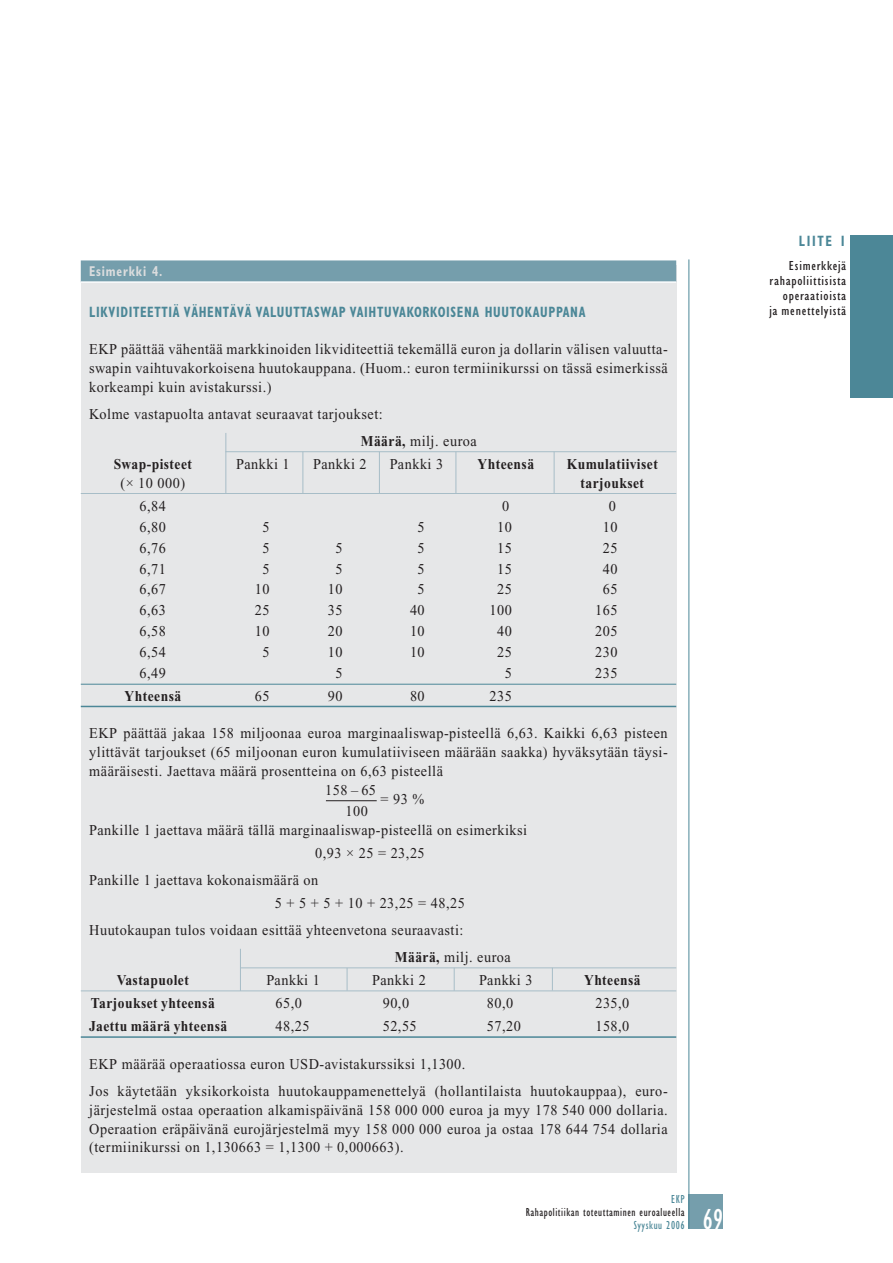
<style>
.page{position:relative;width:893px;height:1263px;background:#fff}
.page>*{position:absolute;margin:0;border:0;box-sizing:border-box;transform-origin:0 0}
.t1{font:condensed 30px "Gill Sans";color:#fff;scale:.95 1}
.t2{font:15px/18.8px "Times New Roman";letter-spacing:.035em;color:#231f20;scale:.95 1}
.t3{font:700 15px "Times New Roman";letter-spacing:.035em;color:#231f20;scale:.9 1}
.t4{font:700 condensed 15px "Gill Sans";letter-spacing:.05em;color:#4b8797;scale:.85 1}
.t5{font:700 condensed 14.25px "Gill Sans";letter-spacing:.07em;color:#dcddde;scale:.85 1}
.t6{font:condensed 13.5px/15px "Gill Sans";letter-spacing:.05em;color:#231f20;text-align:right;scale:1.1 1}
.t7{font:condensed 12px "Gill Sans";letter-spacing:.05em;color:#231f20;scale:.95 1}
.t8{font:condensed 12px "Gill Sans";letter-spacing:.05em;color:#4b8797;scale:.95 1}
.s1{font-weight:700}
</style>
<div class="page">
<div style="left:689px;top:1195px;width:34px;height:34px;background:#759eac"></div>
<hr style="left:689px;top:259px;width:1px;height:970px;background:#4c8797">
<div style="left:850px;top:235px;width:43px;height:162px;background:#4c8797"></div>
<div style="left:81px;top:265px;width:595px;height:907px;background:#e6e7e8"></div>
<div style="left:81px;top:260px;width:595px;height:22px;background:#759eac"></div>
<hr style="left:81px;top:281px;width:595px;height:2px;background:#fff">
<hr style="left:225px;top:451px;width:451px;height:1px;background:#a7bdc7">
<hr style="left:81px;top:493px;width:595px;height:1px;background:#a7bdc7">
<hr style="left:81px;top:684px;width:595px;height:1px;background:#4c8797">
<hr style="left:81px;top:706px;width:595px;height:1px;background:#4c8797">
<hr style="left:240px;top:968px;width:436px;height:1px;background:#a7bdc7">
<hr style="left:81px;top:991px;width:595px;height:1px;background:#a7bdc7">
<hr style="left:81px;top:1036px;width:595px;height:2px;background:#4c8797">
<hr style="left:225px;top:433px;width:1px;height:60px;background:#a7bdc7">
<hr style="left:302px;top:452px;width:1px;height:41px;background:#a7bdc7">
<hr style="left:379px;top:452px;width:1px;height:41px;background:#a7bdc7">
<hr style="left:455px;top:452px;width:1px;height:41px;background:#a7bdc7">
<hr style="left:554px;top:452px;width:1px;height:41px;background:#a7bdc7">
<svg style="left:347px;top:968px;width:1px;height:23px"></svg>
<hr style="left:240px;top:949px;width:1px;height:42px;background:#a7bdc7">
<svg style="left:454px;top:968px;width:1px;height:23px"></svg>
<svg style="left:552px;top:969px;width:1px;height:21px"></svg>
<hr style="left:326px;top:800px;width:51px;height:1px;background:#231f20">
<p class="t5" style="left:89px;top:266px;width:88px">Esimerkki 4.</p>
<p class="t4" style="left:89px;top:306px;width:585px">LIKVIDITEETTIÄ VÄHENTÄVÄ VALUUTTASWAP VAIHTUVAKORKOISENA HUUTOKAUPPANA</p>
<p class="t2" style="left:89px;top:341px;width:610px;text-align:justify">EKP päättää vähentää markkinoiden likviditeettiä tekemällä euron ja dollarin välisen valuutta&shy;swapin vaihtuvakorkoisena huutokauppana. (Huom.: euron termiinikurssi on tässä esimerkissä korkeampi kuin avistakurssi.)</p>
<p class="t2" style="left:361px;top:402px;width:124px;line-height:27.3px;text-indent:-272px">Kolme vastapuolta antavat seuraavat tarjoukset:<br><span class="s1">Määrä,</span> milj. euroa</p>
<p class="t3" style="left:114px;top:459px;width:89px">Swap-pisteet</p>
<p class="t2" style="left:236px;top:456px;width:58px">Pankki 1</p>
<p class="t2" style="left:313px;top:456px;width:58px">Pankki 2</p>
<p class="t2" style="left:390px;top:456px;width:58px">Pankki 3</p>
<p class="t3" style="left:477px;top:459px;width:64px">Yhteensä</p>
<p class="t3" style="left:567px;top:459px;width:103px">Kumulatiiviset</p>
<p class="t2" style="left:120px;top:475px;width:70px">(× 10 000)</p>
<p class="t3" style="left:581px;top:478px;width:72px">tarjoukset</p>
<p class="t2" style="left:140px;top:498px;width:29px">6,84</p>
<p class="t2" style="left:502px;top:498px;width:9px">0</p>
<p class="t2" style="left:609px;top:498px;width:9px">0</p>
<p class="t2" style="left:140px;top:519px;width:29px">6,80</p>
<p class="t2" style="left:262px;top:519px;width:9px">5</p>
<p class="t2" style="left:418px;top:519px;width:9px">5</p>
<p class="t2" style="left:497px;top:519px;width:17px">10</p>
<p class="t2" style="left:603px;top:519px;width:17px">10</p>
<p class="t2" style="left:140px;top:540px;width:29px">6,76</p>
<p class="t2" style="left:262px;top:540px;width:9px">5</p>
<p class="t2" style="left:335px;top:540px;width:9px">5</p>
<p class="t2" style="left:418px;top:540px;width:9px">5</p>
<p class="t2" style="left:497px;top:540px;width:17px">15</p>
<p class="t2" style="left:603px;top:540px;width:17px">25</p>
<p class="t2" style="left:140px;top:561px;width:29px">6,71</p>
<p class="t2" style="left:262px;top:561px;width:9px">5</p>
<p class="t2" style="left:335px;top:561px;width:9px">5</p>
<p class="t2" style="left:418px;top:561px;width:9px">5</p>
<p class="t2" style="left:497px;top:561px;width:17px">15</p>
<p class="t2" style="left:603px;top:561px;width:17px">40</p>
<p class="t2" style="left:140px;top:581px;width:29px">6,67</p>
<p class="t2" style="left:255px;top:581px;width:17px">10</p>
<p class="t2" style="left:328px;top:581px;width:17px">10</p>
<p class="t2" style="left:418px;top:581px;width:9px">5</p>
<p class="t2" style="left:497px;top:581px;width:17px">25</p>
<p class="t2" style="left:603px;top:581px;width:17px">65</p>
<p class="t2" style="left:140px;top:602px;width:29px">6,63</p>
<p class="t2" style="left:255px;top:602px;width:17px">25</p>
<p class="t2" style="left:328px;top:602px;width:17px">35</p>
<p class="t2" style="left:410px;top:602px;width:17px">40</p>
<p class="t2" style="left:489px;top:602px;width:25px">100</p>
<p class="t2" style="left:595px;top:602px;width:25px">165</p>
<p class="t2" style="left:140px;top:623px;width:29px">6,58</p>
<p class="t2" style="left:255px;top:623px;width:17px">10</p>
<p class="t2" style="left:328px;top:623px;width:17px">20</p>
<p class="t2" style="left:410px;top:623px;width:17px">10</p>
<p class="t2" style="left:497px;top:623px;width:17px">40</p>
<p class="t2" style="left:595px;top:623px;width:25px">205</p>
<p class="t2" style="left:140px;top:644px;width:29px">6,54</p>
<p class="t2" style="left:262px;top:644px;width:9px">5</p>
<p class="t2" style="left:328px;top:644px;width:17px">10</p>
<p class="t2" style="left:410px;top:644px;width:17px">10</p>
<p class="t2" style="left:497px;top:644px;width:17px">25</p>
<p class="t2" style="left:595px;top:644px;width:25px">230</p>
<p class="t2" style="left:140px;top:665px;width:29px">6,49</p>
<p class="t2" style="left:335px;top:665px;width:9px">5</p>
<p class="t2" style="left:505px;top:665px;width:9px">5</p>
<p class="t2" style="left:595px;top:665px;width:25px">235</p>
<p class="t3" style="left:125px;top:691px;width:64px">Yhteensä</p>
<p class="t2" style="left:255px;top:688px;width:17px">65</p>
<p class="t2" style="left:328px;top:688px;width:17px">90</p>
<p class="t2" style="left:410px;top:688px;width:17px">80</p>
<p class="t2" style="left:489px;top:688px;width:25px">235</p>
<p class="t2" style="left:89px;top:725px;width:610px;text-align:justify">EKP päättää jakaa 158 miljoonaa euroa marginaaliswap-pisteellä 6,63. Kaikki 6,63 pisteen ylittävät tarjoukset (65 miljoonan euron kumulatiiviseen määrään saakka) hyväksytään täysi&shy;määräisesti. Jaettava määrä prosentteina on 6,63 pisteellä</p>
<p class="t2" style="left:325px;top:782px;width:55px">158 – 65</p>
<p class="t2" style="left:380px;top:791px;width:48px">= 93 %</p>
<p class="t2" style="left:345px;top:803px;width:25px">100</p>
<p class="t2" style="left:315px;top:819px;width:225px;line-height:23.1px;text-indent:-226px">Pankille 1 jaettava määrä tällä marginaaliswap-pisteellä on esimerkiksi<br>0,93 × 25 = 23,25</p>
<p class="t2" style="left:275px;top:870px;width:202px;line-height:23px;text-indent:-186px">Pankille 1 jaettava kokonaismäärä on<br>5 + 5 + 5 + 10 + 23,25 = 48,25</p>
<p class="t2" style="left:395px;top:918px;width:124px;line-height:27.3px;text-indent:-306px">Huutokaupan tulos voidaan esittää yhteenvetona seuraavasti:<br><span class="s1">Määrä,</span> milj. euroa</p>
<p class="t3" style="left:117px;top:975px;width:82px">Vastapuolet</p>
<p class="t2" style="left:266px;top:972px;width:58px">Pankki 1</p>
<p class="t2" style="left:372px;top:972px;width:58px">Pankki 2</p>
<p class="t2" style="left:479px;top:972px;width:58px">Pankki 3</p>
<p class="t3" style="left:584px;top:975px;width:64px">Yhteensä</p>
<p class="t3" style="left:91px;top:998px;width:139px">Tarjoukset yhteensä</p>
<p class="t2" style="left:276px;top:995px;width:29px">65,0</p>
<p class="t2" style="left:383px;top:995px;width:29px">90,0</p>
<p class="t2" style="left:487px;top:995px;width:29px">80,0</p>
<p class="t2" style="left:595px;top:995px;width:37px">235,0</p>
<p class="t3" style="left:89px;top:1021px;width:155px">Jaettu määrä yhteensä</p>
<p class="t2" style="left:276px;top:1018px;width:37px">48,25</p>
<p class="t2" style="left:383px;top:1018px;width:37px">52,55</p>
<p class="t2" style="left:487px;top:1018px;width:37px">57,20</p>
<p class="t2" style="left:595px;top:1018px;width:37px">158,0</p>
<p class="t2" style="left:89px;top:1052px;width:610px;line-height:27.3px">EKP määrää operaatiossa euron USD-avistakurssiksi 1,1300.<br>Jos käytetään yksikorkoista huutokauppamenettelyä (hollantilaista huutokauppaa), euro-</p>
<p class="t2" style="left:89px;top:1102px;width:610px;text-align:justify">järjestelmä ostaa operaation alkamispäivänä 158 000 000 euroa ja myy 178 540 000 dollaria.<br>Operaation eräpäivänä eurojärjestelmä myy 158 000 000 euroa ja ostaa 178 644 754 dollaria (termiinikurssi on 1,130663 = 1,1300 + 0,000663).</p>
<p class="t8" style="left:671px;top:1195px;width:16px">EKP</p>
<p class="t7" style="left:526px;top:1208px;width:169px">Rahapolitiikan toteuttaminen euroalueella</p>
<p class="t8" style="left:634px;top:1221px;width:55px">Syyskuu 2006</p>
<h1 class="t1" style="left:702px;top:1208px;width:23px">69</h1>
<p class="t4" style="left:799px;top:236px;width:57px">LIITE 1</p>
<p class="t6" style="left:769px;top:259px;width:71px">Esimerkkejä rahapoliittisista operaatioista<br>ja menettelyistä</p>
</div>
